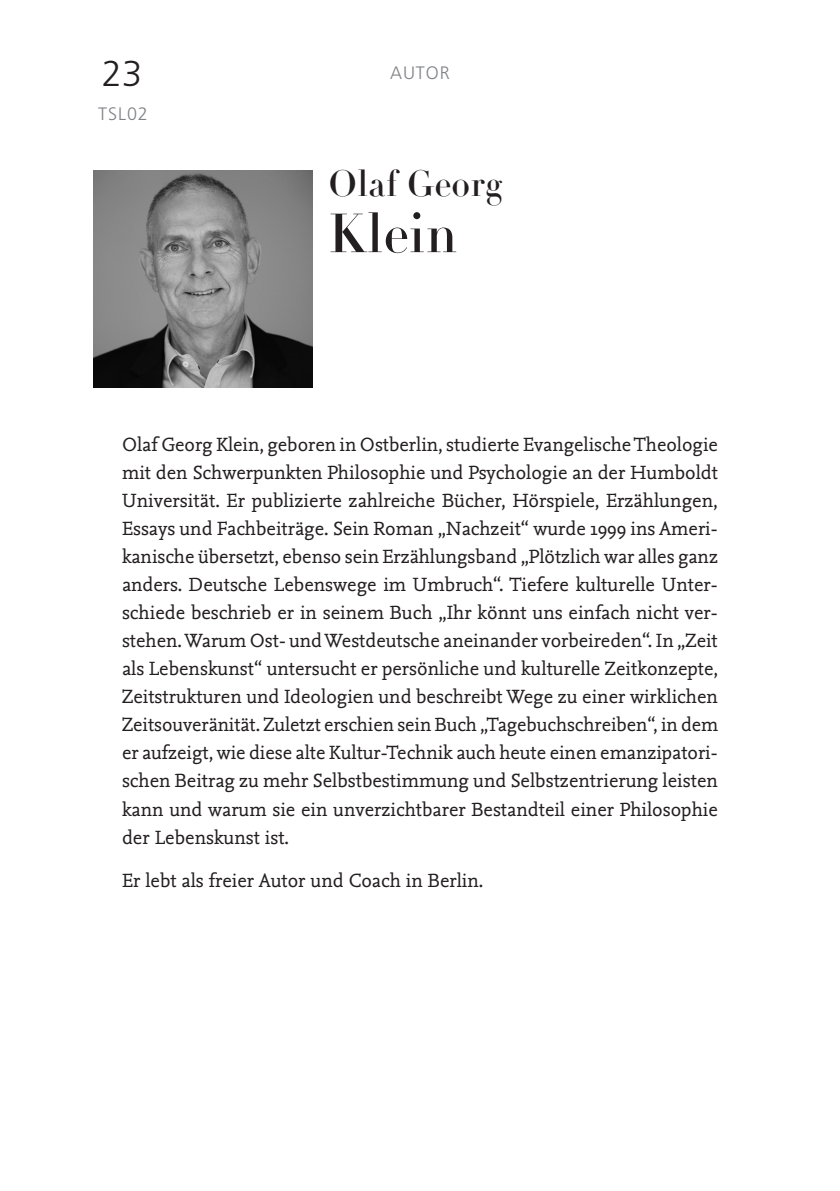
<style>
.page{position:relative;width:840px;height:1191px;background:#fff}
.page>*{position:absolute;margin:0;border:0;box-sizing:border-box;transform-origin:0 0}
.t1{font:54px "Didot LT Pro Headline";color:#231f20}
.t2{font:36px "Didot LT Pro Headline";color:#231f20}
.t3{font:300 36px "Frutiger LT Std";color:#231f20}
.t4{font:20px/28px "Nexus Mix Pro";color:#231f20;text-align:justify}
.t5{font:300 18px "Frutiger LT Std";letter-spacing:.05em;color:#808285}
</style>
<div class="page">
<img style="left:94px;top:170px;width:218px;height:218px">
<h2 class="t3" style="left:102px;top:53px;width:42px">23</h2>
<p class="t5" style="left:381px;top:62px;width:78px">QUELLEN</p>
<p class="t5" style="left:390px;top:62px;width:61px">AUTOR</p>
<p class="t5" style="left:98px;top:104px;width:51px">tsl02</p>
<h2 class="t2" style="left:328px;top:161px;width:175px">Olaf Georg</h2>
<h1 class="t1" style="left:328px;top:200px;width:131px">Klein</h1>
<p class="t4" style="left:122px;top:430px;width:597px">Olaf Georg Klein, geboren in Ostberlin, studierte Evangelische Theologie mit den Schwerpunkten Philosophie und Psychologie an der Humboldt Universität. Er publizierte zahlreiche Bücher, Hörspiele, Erzählungen, Essays und Fachbeiträge. Sein Roman „Nachzeit“ wurde 1999 ins Ameri&shy;kanische übersetzt, ebenso sein Erzählungsband „Plötzlich war alles ganz anders. Deutsche Lebenswege im Umbruch“. Tiefere kulturelle Unter&shy;schiede beschrieb er in seinem Buch „Ihr könnt uns einfach nicht ver&shy;stehen. Warum Ost- und Westdeutsche aneinander vorbeireden“. In „Zeit als Lebenskunst“ untersucht er persönliche und kulturelle Zeitkonzepte, Zeitstrukturen und Ideologien und beschreibt Wege zu einer wirklichen Zeitsouveränität. Zuletzt erschien sein Buch „Tagebuchschreiben“, in dem er aufzeigt, wie diese alte Kultur-Technik auch heute einen emanzipatori&shy;schen Beitrag zu mehr Selbstbestimmung und Selbstzentrierung leisten kann und warum sie ein unverzichtbarer Bestandteil einer Philosophie der Lebenskunst ist.</p>
<p class="t4" style="left:122px;top:865px;width:363px">Er lebt als freier Autor und Coach in Berlin.</p>
</div>
